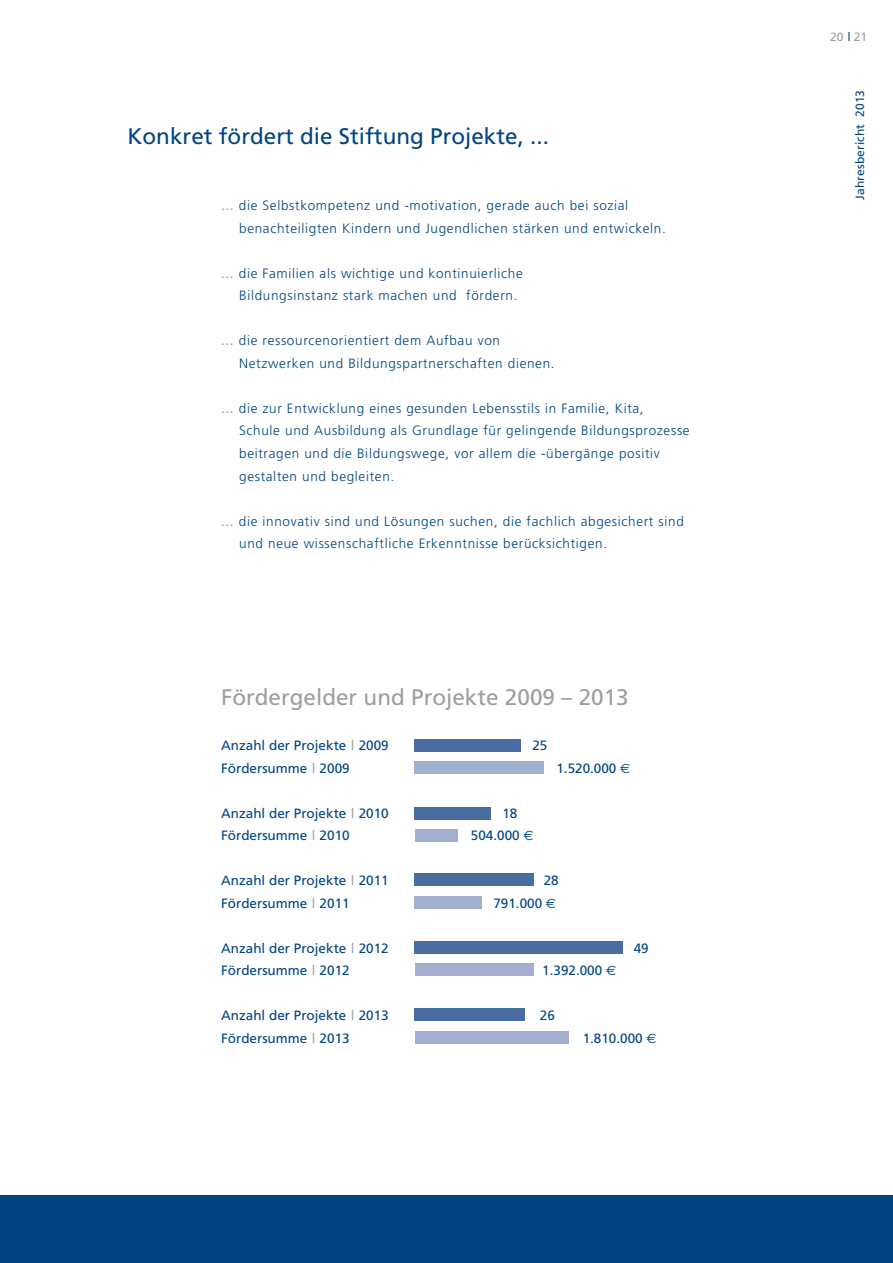
<style>
.page{position:relative;width:893px;height:1263px;background:#fff}
.page>*{position:absolute;margin:0;border:0;box-sizing:border-box;transform-origin:0 0}
.t1{font:22.5px "Frutiger";color:#004481}
.t2{font:22.5px "Frutiger";color:#9c9e9f}
.t3{font:300 13.5px/22.5px "Frutiger";letter-spacing:.05em;color:#004481}
.t4{font:13.5px "Frutiger";color:#004481}
.t5{font:12px "Frutiger";letter-spacing:.01em;color:#004481}
.t6{font:12px "Frutiger";color:#9c9e9f}
.s1{font-weight:400;color:#9c9e9f}
.s2{color:#9c9e9f}
.s3{font-family:"Euro Sans"}
.s4{color:#004481}
</style>
<div class="page">
<div style="left:0;top:1195px;width:893px;height:68px;background:#004481"></div>
<div style="left:415px;top:739px;width:106px;height:13px;background:#496da0"></div>
<div style="left:415px;top:1008px;width:110px;height:13px;background:#496da0"></div>
<div style="left:415px;top:761px;width:129px;height:13px;background:#a3afce"></div>
<div style="left:415px;top:807px;width:76px;height:13px;background:#496da0"></div>
<div style="left:415px;top:873px;width:119px;height:13px;background:#496da0"></div>
<div style="left:415px;top:941px;width:208px;height:13px;background:#496da0"></div>
<div style="left:415px;top:829px;width:43px;height:13px;background:#a3afce"></div>
<div style="left:415px;top:1031px;width:154px;height:13px;background:#a3afce"></div>
<div style="left:415px;top:896px;width:67px;height:12px;background:#a3afce"></div>
<div style="left:415px;top:963px;width:118px;height:12px;background:#a3afce"></div>
<h1 class="t1" style="left:128px;top:123px;width:423px">Konkret fördert die Stiftung Projekte, ...</h1>
<p class="t3" style="left:239px;top:194px;width:428px;text-indent:-18px"><span class="s1">...</span> die Selbstkompetenz und -motivation, gerade auch bei sozial benachteiligten Kindern und Jugendlichen stärken und entwickeln.</p>
<p class="t3" style="left:239px;top:262px;width:285px;text-indent:-18px"><span class="s1">...</span> die Familien als wichtige und kontinuierliche<br>Bildungsinstanz stark machen und fördern.</p>
<p class="t3" style="left:239px;top:329px;width:317px;text-indent:-18px"><span class="s1">...</span> die ressourcenorientiert dem Aufbau von<br>Netzwerken und Bildungspartnerschaften dienen.</p>
<p class="t3" style="left:239px;top:397px;width:452px;text-indent:-18px"><span class="s1">...</span> die zur Entwicklung eines gesunden Lebensstils in Familie, Kita,<br>Schule und Ausbildung als Grundlage für gelingende Bildungsprozesse beitragen und die Bildungswege, vor allem die -übergänge positiv gestalten und begleiten.</p>
<p class="t3" style="left:239px;top:509px;width:446px;text-indent:-18px"><span class="s1">...</span> die innovativ sind und Lösungen suchen, die fachlich abgesichert sind und neue wissenschaftliche Erkenntnisse berücksichtigen.</p>
<h1 class="t2" style="left:221px;top:684px;width:409px">Fördergelder und Projekte 2009 – 2013</h1>
<p class="t4" style="left:221px;top:738px;width:169px">Anzahl der Projekte <span class="s2">|</span> 2009</p>
<p class="t4" style="left:532px;top:738px;width:17px">25</p>
<p class="t4" style="left:221px;top:760px;width:130px">Fördersumme <span class="s2">|</span> 2009</p>
<p class="t4" style="left:556px;top:760px;width:75px">1.520.000 <span class="s3">€</span></p>
<p class="t4" style="left:221px;top:805px;width:169px">Anzahl der Projekte <span class="s2">|</span> 2010</p>
<p class="t4" style="left:502px;top:805px;width:17px">18</p>
<p class="t4" style="left:221px;top:828px;width:130px">Fördersumme <span class="s2">|</span> 2010</p>
<p class="t4" style="left:471px;top:828px;width:64px">504.000 <span class="s3">€</span></p>
<p class="t4" style="left:221px;top:873px;width:169px">Anzahl der Projekte <span class="s2">|</span> 2011</p>
<p class="t4" style="left:544px;top:873px;width:17px">28</p>
<p class="t4" style="left:221px;top:895px;width:130px">Fördersumme <span class="s2">|</span> 2011</p>
<p class="t4" style="left:493px;top:895px;width:64px">791.000 <span class="s3">€</span></p>
<p class="t4" style="left:221px;top:940px;width:169px">Anzahl der Projekte <span class="s2">|</span> 2012</p>
<p class="t4" style="left:634px;top:940px;width:17px">49</p>
<p class="t4" style="left:221px;top:963px;width:130px">Fördersumme <span class="s2">|</span> 2012</p>
<p class="t4" style="left:542px;top:963px;width:75px">1.392.000 <span class="s3">€</span></p>
<p class="t4" style="left:221px;top:1008px;width:169px">Anzahl der Projekte <span class="s2">|</span> 2013</p>
<p class="t4" style="left:540px;top:1008px;width:17px">26</p>
<p class="t4" style="left:221px;top:1030px;width:130px">Fördersumme <span class="s2">|</span> 2013</p>
<p class="t4" style="left:583px;top:1030px;width:75px">1.810.000 <span class="s3">€</span></p>
<p class="t6" style="left:830px;top:30px;width:39px">20 <span class="s4">|</span> 21</p>
<p class="t5" style="left:853px;top:200px;width:111px;rotate:-90deg">Jahresbericht 2013</p>
</div>
